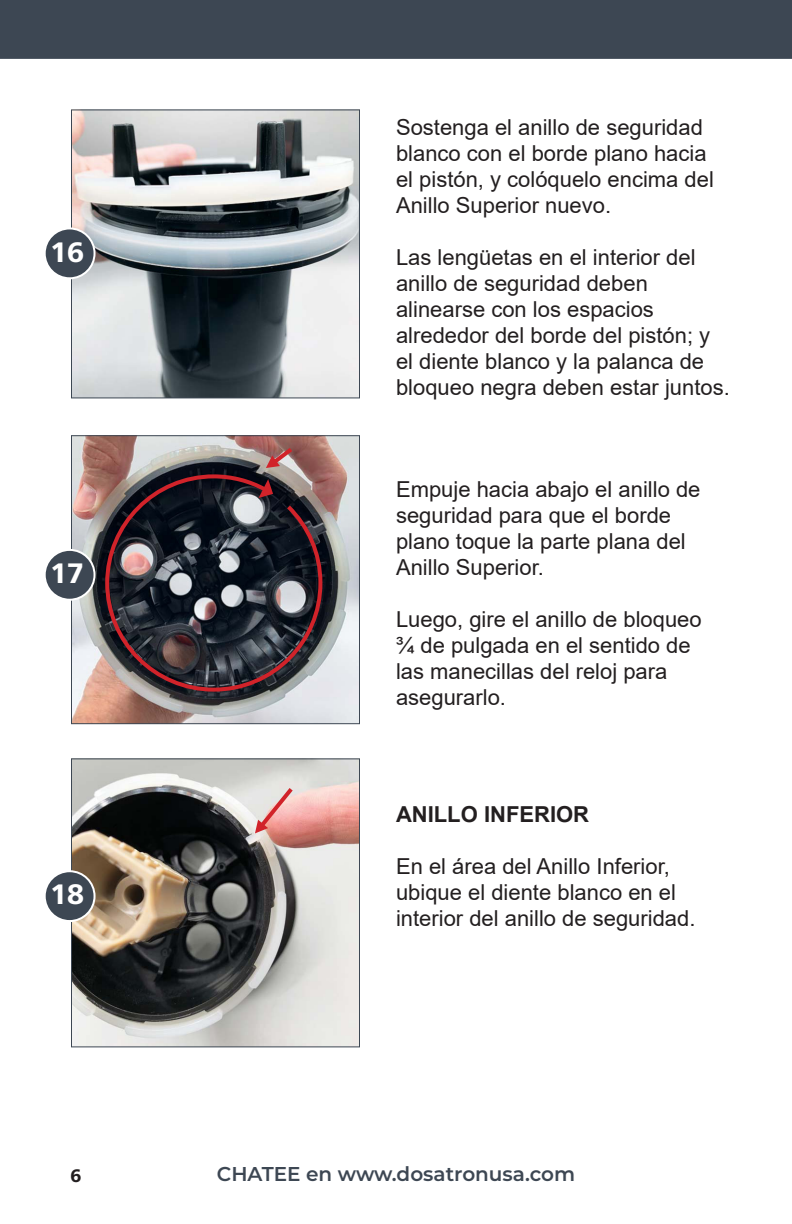
<style>
.page{position:relative;width:792px;height:1224px;background:#fff}
.page>*{position:absolute;margin:0;border:0;box-sizing:border-box;transform-origin:0 0}
.t1{font:800 28px "Frutiger Neue LT Pro";color:#fff}
.t2{font:22px/26px "Arial";color:#231f20}
.t3{font:700 22px "Arial";color:#231f20}
.t4{font:600 20px "Montserrat";color:#3d4753}
.t5{font:800 18px "Frutiger Neue LT Pro";color:#231f20}
</style>
<div class="page">
<div style="left:0;top:0;width:792px;height:59px;background:#3d4753"></div>
<img style="left:73px;top:760px;width:285px;height:285px">
<div style="left:71px;top:758px;width:289px;height:289px;border:1px solid #3d4753"></div>
<img style="left:73px;top:437px;width:285px;height:285px">
<div style="left:71px;top:435px;width:289px;height:289px;border:1px solid #3d4753"></div>
<img style="left:73px;top:111px;width:285px;height:285px">
<div style="left:71px;top:109px;width:289px;height:289px;border:1px solid #3d4753"></div>
<div style="left:45px;top:228px;width:50px;height:50px;background:#3d4753;border-radius:50%"></div>
<div style="left:44px;top:227px;width:52px;height:52px;border:2px solid #fff;border-radius:50%"></div>
<div style="left:45px;top:550px;width:50px;height:50px;background:#3d4753;border-radius:50%"></div>
<div style="left:44px;top:549px;width:52px;height:52px;border:2px solid #fff;border-radius:50%"></div>
<div style="left:45px;top:871px;width:50px;height:50px;background:#3d4753;border-radius:50%"></div>
<div style="left:44px;top:870px;width:52px;height:52px;border:2px solid #fff;border-radius:50%"></div>
<svg style="left:103px;top:472px;width:221px;height:222px;background:#473f45"></svg>
<svg style="left:266px;top:444px;width:31px;height:24px"></svg>
<svg style="left:255px;top:784px;width:42px;height:49px;background:#e8b5b2"></svg>
<p class="t1" style="left:50px;top:235px;width:35px">16</p>
<p class="t1" style="left:50px;top:557px;width:35px">17</p>
<p class="t1" style="left:50px;top:878px;width:35px">18</p>
<p class="t5" style="left:71px;top:1165px;width:12px">6</p>
<p class="t2" style="left:396px;top:114px;width:319px">Sostenga el anillo de seguridad blanco con el borde plano hacia el pistón, y colóquelo encima del<br>Anillo Superior nuevo.</p>
<p class="t2" style="left:396px;top:244px;width:301px">Las lengüetas en el interior del anillo de seguridad deben</p>
<p class="t2" style="left:396px;top:296px;width:259px">alinearse con los espacios</p>
<p class="t2" style="left:396px;top:322px;width:335px">alrededor del borde del pistón; y el diente blanco y la palanca de bloqueo negra deben estar juntos.</p>
<p class="t2" style="left:396px;top:477px;width:306px">Empuje hacia abajo el anillo de seguridad para que el borde</p>
<p class="t2" style="left:396px;top:529px;width:291px">plano toque la parte plana del<br>Anillo Superior.</p>
<p class="t2" style="left:396px;top:607px;width:307px">Luego, gire el anillo de bloqueo ¾ de pulgada en el sentido de las manecillas del reloj para</p>
<p class="t2" style="left:396px;top:685px;width:112px">asegurarlo.</p>
<p class="t3" style="left:396px;top:799px;width:195px">ANILLO INFERIOR</p>
<p class="t2" style="left:396px;top:853px;width:301px">En el área del Anillo Inferior, ubique el diente blanco en el interior del anillo de seguridad.</p>
<p class="t4" style="left:217px;top:1160px;width:360px">CHATEE en www.dosatronusa.com</p>
</div>
